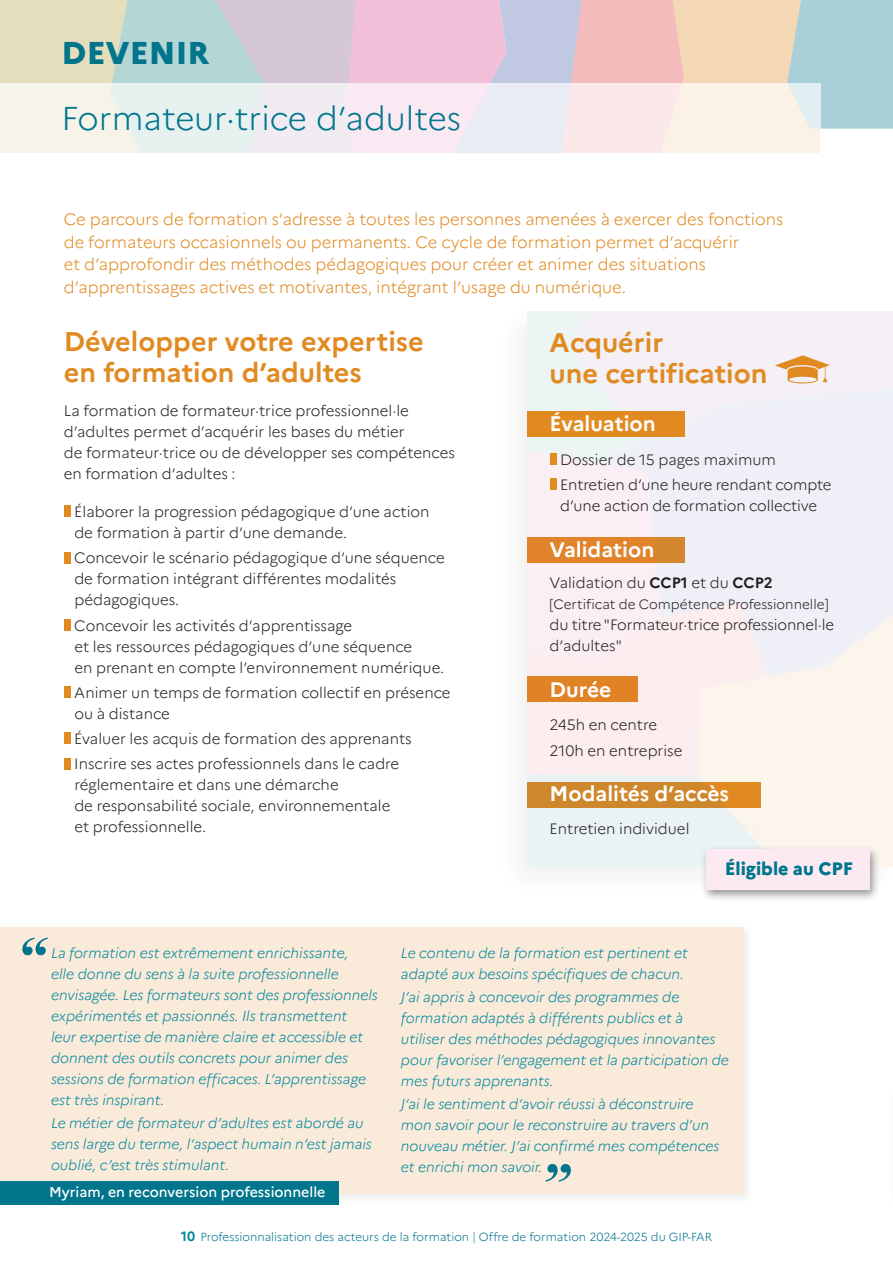
<style>
.page{position:relative;width:893px;height:1263px;background:#fff}
.page>*{position:absolute;margin:0;border:0;box-sizing:border-box;transform-origin:0 0}
.t1{font:300 33px "Marianne";color:#00758c}
.t2{font:800 31.5px "Marianne";letter-spacing:.005em;color:#00758c}
.t3{font:700 27px/31.5px "Marianne";color:#e18a22}
.t4{font:700 21px "Marianne";color:#fff}
.t5{font:800 18px "Marianne";color:#00758c}
.t6{font:300 16.5px/22.5px "Marianne";color:#e18a22}
.t7{font:300 15px/21px "Marianne";color:#231f20}
.t8{font:italic 300 14.25px/21px "Marianne";color:#00889e}
.t9{font:500 14.25px "Marianne";color:#fff}
.t10{font:300 13.5px "Marianne";color:#231f20}
.t11{font:300 11.7px "Marianne";color:#00758c}
.s1{font-weight:700}
.s2{font-weight:700;font-size:13.5px;color:#00899e}
.s3{color:#0d92a6}
</style>
<div class="page">
<svg style="left:0;top:0;width:893px;height:129px"></svg>
<div style="left:496px;top:306px;width:397px;height:592px;background:#fafafa"></div>
<img style="left:527px;top:311px;width:366px;height:555px">
<div style="left:527px;top:412px;width:158px;height:25px;background:#e18a22"></div>
<div style="left:64px;top:506px;width:7px;height:11px;background:#e18a22"></div>
<div style="left:64px;top:552px;width:7px;height:11px;background:#e18a22"></div>
<div style="left:64px;top:619px;width:7px;height:12px;background:#e18a22"></div>
<div style="left:64px;top:686px;width:7px;height:12px;background:#e18a22"></div>
<div style="left:64px;top:733px;width:7px;height:11px;background:#e18a22"></div>
<div style="left:64px;top:758px;width:7px;height:11px;background:#e18a22"></div>
<svg style="left:775px;top:355px;width:55px;height:28px"></svg>
<div style="left:550px;top:453px;width:6px;height:12px;background:#e18a22"></div>
<div style="left:550px;top:479px;width:6px;height:11px;background:#e18a22"></div>
<svg style="left:0;top:83px;width:821px;height:70px;fill:#f6ecf0"></svg>
<div style="left:0;top:923px;width:755px;height:282px;background:#faf9f9"></div>
<div style="left:0;top:927px;width:744px;height:266px;background:#faead9"></div>
<div style="left:0;top:1181px;width:338px;height:24px;background:#00758c"></div>
<svg style="left:545px;top:1164px;width:26px;height:18px"></svg>
<svg style="left:22px;top:937px;width:26px;height:19px"></svg>
<hr style="left:892px;top:1090px;width:1px;height:105px;background:#e79d49">
<div style="left:700px;top:845px;width:180px;height:57px;background:#231f20;opacity:.46"></div>
<div style="left:706px;top:849px;width:163px;height:41px;background:#fbeaf1"></div>
<h2 class="t2" style="left:62px;top:33px;width:149px">DEVENIR</h2>
<h1 class="t1" style="left:62px;top:98px;width:401px">Formateur·trice d’adultes</h1>
<p class="t6" style="left:64px;top:208px;width:721px">Ce parcours de formation s’adresse à toutes les personnes amenées à exercer des fonctions de formateurs occasionnels ou permanents. Ce cycle de formation permet d’acquérir<br>et d’approfondir des méthodes pédagogiques pour créer et animer des situations d’apprentissages actives et motivantes, intégrant l’usage du numérique.</p>
<h3 class="t3" style="left:64px;top:325px;width:361px">Développer votre expertise en formation d’adultes</h3>
<p class="t7" style="left:64px;top:400px;width:393px">La formation de formateur·trice professionnel·le d’adultes permet d’acquérir les bases du métier<br>de formateur·trice ou de développer ses compétences en formation d’adultes :</p>
<p class="t7" style="left:74px;top:501px;width:357px">Élaborer la progression pédagogique d’une action de formation à partir d’une demande.</p>
<p class="t7" style="left:74px;top:547px;width:372px">Concevoir le scénario pédagogique d’une séquence de formation intégrant différentes modalités pédagogiques.</p>
<p class="t7" style="left:74px;top:615px;width:372px">Concevoir les activités d’apprentissage<br>et les ressources pédagogiques d’une séquence<br>en prenant en compte l’environnement numérique.</p>
<p class="t7" style="left:74px;top:682px;width:378px">Animer un temps de formation collectif en présence ou à distance</p>
<p class="t7" style="left:74px;top:726px;width:339px;line-height:25.2px">Évaluer les acquis de formation des apprenants<br>Inscrire ses actes professionnels dans le cadre</p>
<p class="t7" style="left:74px;top:774px;width:317px">réglementaire et dans une démarche<br>de responsabilité sociale, environnementale et professionnelle.</p>
<h3 class="t3" style="left:550px;top:327px;width:219px">Acquérir<br>une certification</h3>
<h3 class="t4" style="left:550px;top:411px;width:108px">Évaluation</h3>
<p class="t7" style="left:560px;top:447px;width:273px;line-height:25.2px">Dossier de 15 pages maximum<br>Entretien d’une heure rendant compte</p>
<p class="t7" style="left:560px;top:495px;width:258px">d’une action de formation collective</p>
<h3 class="t4" style="left:550px;top:537px;width:106px">Validation</h3>
<p class="t7" style="left:550px;top:572px;width:225px">Validation du <span class="s1">CCP1</span> et du <span class="s1">CCP2</span></p>
<p class="t10" style="left:550px;top:596px;width:281px">[Certificat de Compétence Professionnelle]</p>
<p class="t7" style="left:550px;top:614px;width:286px">du titre "Formateur·trice professionnel·le d’adultes"</p>
<h3 class="t4" style="left:550px;top:676px;width:63px">Durée</h3>
<p class="t7" style="left:550px;top:712px;width:134px;line-height:25.2px">245h en centre<br>210h en entreprise</p>
<h3 class="t4" style="left:550px;top:781px;width:181px">Modalités d’accès</h3>
<p class="t7" style="left:550px;top:818px;width:141px">Entretien individuel</p>
<p class="t5" style="left:725px;top:858px;width:129px">Éligible au CPF</p>
<p class="t8" style="left:51px;top:942px;width:328px">La formation est extrêmement enrichissante,<br>elle donne du sens à la suite professionnelle envisagée. Les formateurs sont des professionnels expérimentés et passionnés. Ils transmettent<br>leur expertise de manière claire et accessible et donnent des outils concrets pour animer des sessions de formation efficaces. L’apprentissage est très inspirant.</p>
<p class="t8" style="left:51px;top:1113px;width:322px">Le métier de formateur d’adultes est abordé au sens large du terme, l’aspect humain n’est jamais oublié, c’est très stimulant.</p>
<p class="t9" style="left:49px;top:1183px;width:278px">Myriam, en reconversion professionnelle</p>
<p class="t8" style="left:401px;top:942px;width:288px">Le contenu de la formation est pertinent et adapté aux besoins spécifiques de chacun.</p>
<p class="t8" style="left:401px;top:987px;width:329px">J’ai appris à concevoir des programmes de formation adaptés à différents publics et à utiliser des méthodes pédagogiques innovantes pour favoriser l’engagement et la participation de mes futurs apprenants.</p>
<p class="t8" style="left:401px;top:1094px;width:320px">J’ai le sentiment d’avoir réussi à déconstruire mon savoir pour le reconstruire au travers d’un nouveau métier. J’ai confirmé mes compétences et enrichi mon savoir.</p>
<p class="t11" style="left:181px;top:1230px;width:533px"><span class="s2">10</span> Professionnalisation des acteurs de la formation <span class="s3">|</span> Offre de formation 2024-2025 du GIP-FAR</p>
</div>
